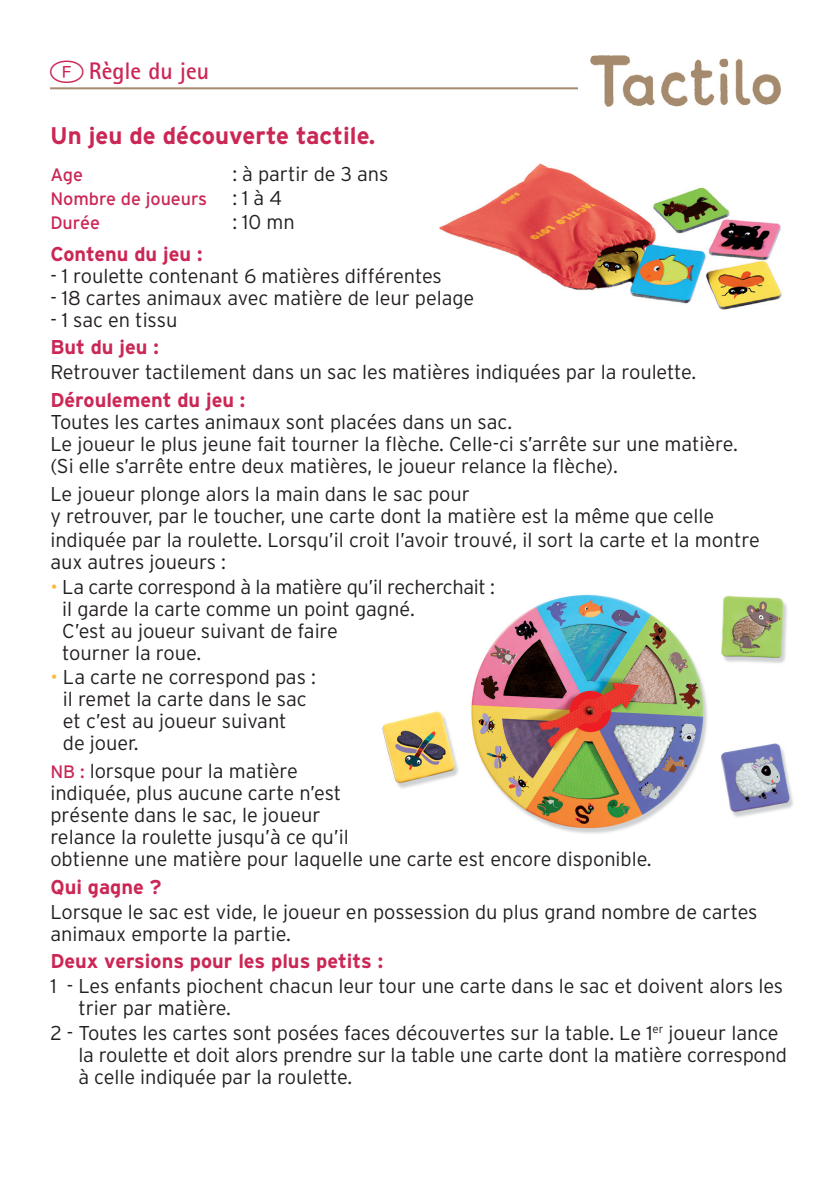
<style>
.page{position:relative;width:836px;height:1190px;background:#fff}
.page>*{position:absolute;margin:0;border:0;box-sizing:border-box;transform-origin:0 0}
.t1{font:700 24px "Interstate";color:#cb2755}
.t2{font:700 24px "Agfa Rotis Sans Serif";color:#cb2755}
.t3{font:300 20px/22px "Interstate";letter-spacing:-.005em;color:#231f20}
.t4{font:700 20px "Interstate";color:#cb2755}
.t5{font:18px "Interstate";letter-spacing:-.005em;color:#cb2755}
.s1{color:#fdbb3e}
.s2{font-weight:400;font-size:18px;color:#cb2755}
</style>
<div class="page">
<img style="left:439px;top:163px;width:343px;height:147px">
<hr style="left:50px;top:87px;width:543px;height:2px;background:#a68b6e">
<div style="left:578px;top:39px;width:209px;height:70px;background:#fff"></div>
<img style="left:590px;top:55px;width:191px;height:52px">
<img style="left:382px;top:594px;width:411px;height:240px">
<p class="t2" style="left:89px;top:56px;width:122px">Règle du jeu</p>
<p class="t1" style="left:50px;top:122px;width:327px">Un jeu de découverte tactile.</p>
<p class="t5" style="left:50px;top:165px;width:34px">Age</p>
<p class="t3" style="left:232px;top:163px;width:157px">: à partir de 3 ans</p>
<p class="t5" style="left:50px;top:189px;width:158px">Nombre de joueurs</p>
<p class="t3" style="left:232px;top:187px;width:51px">: 1 à 4</p>
<p class="t5" style="left:50px;top:213px;width:51px">Durée</p>
<p class="t3" style="left:232px;top:211px;width:64px">: 10 mn</p>
<p class="t4" style="left:50px;top:243px;width:154px">Contenu du jeu :</p>
<p class="t3" style="left:50px;top:264px;width:393px">- 1 roulette contenant 6 matières différentes</p>
<p class="t3" style="left:50px;top:286px;width:425px">- 18 cartes animaux avec matière de leur pelage</p>
<p class="t3" style="left:50px;top:308px;width:128px">- 1 sac en tissu</p>
<p class="t4" style="left:50px;top:336px;width:110px">But du jeu :</p>
<p class="t3" style="left:50px;top:361px;width:647px">Retrouver tactilement dans un sac les matières indiquées par la roulette.</p>
<p class="t4" style="left:50px;top:389px;width:196px">Déroulement du jeu :</p>
<p class="t3" style="left:50px;top:411px;width:463px">Toutes les cartes animaux sont placées dans un sac.</p>
<p class="t3" style="left:50px;top:433px;width:689px">Le joueur le plus jeune fait tourner la flèche. Celle-ci s’arrête sur une matière.</p>
<p class="t3" style="left:50px;top:455px;width:569px">(Si elle s’arrête entre deux matières, le joueur relance la flèche).</p>
<p class="t3" style="left:50px;top:482px;width:665px">Le joueur plonge alors la main dans le sac pour<br>y retrouver, par le toucher, une carte dont la matière est la même que celle</p>
<p class="t3" style="left:50px;top:528px;width:711px">indiquée par la roulette. Lorsqu’il croit l’avoir trouvé, il sort la carte et la montre aux autres joueurs :</p>
<p class="t3" style="left:62px;top:575px;width:434px;text-indent:-12px"><span class="s1">•</span> La carte correspond à la matière qu’il recherchait : il garde la carte comme un point gagné.<br>C’est au joueur suivant de faire<br>tourner la roue.</p>
<p class="t3" style="left:63px;top:666px;width:254px;text-indent:-13px"><span class="s1">•</span> La carte ne correspond pas : il remet la carte dans le sac et c’est au joueur suivant<br>de jouer.</p>
<p class="t3" style="left:50px;top:760px;width:603px"><span class="s2">NB :</span> lorsque pour la matière<br>indiquée, plus aucune carte n’est<br>présente dans le sac, le joueur<br>relance la roulette jusqu’à ce qu’il<br>obtienne une matière pour laquelle une carte est encore disponible.</p>
<p class="t4" style="left:50px;top:875px;width:112px">Qui gagne ?</p>
<p class="t3" style="left:50px;top:900px;width:709px">Lorsque le sac est vide, le joueur en possession du plus grand nombre de cartes animaux emporte la partie.</p>
<p class="t4" style="left:50px;top:950px;width:334px">Deux versions pour les plus petits :</p>
<p class="t3" style="left:78px;top:975px;width:706px;text-indent:-28px">1 - Les enfants piochent chacun leur tour une carte dans le sac et doivent alors les trier par matière.</p>
<p class="t3" style="left:78px;top:1022px;width:710px;text-indent:-28px">2 - Toutes les cartes sont posées faces découvertes sur la table. Le 1<sup>er</sup> joueur lance la roulette et doit alors prendre sur la table une carte dont la matière correspond à celle indiquée par la roulette.</p>
</div>
